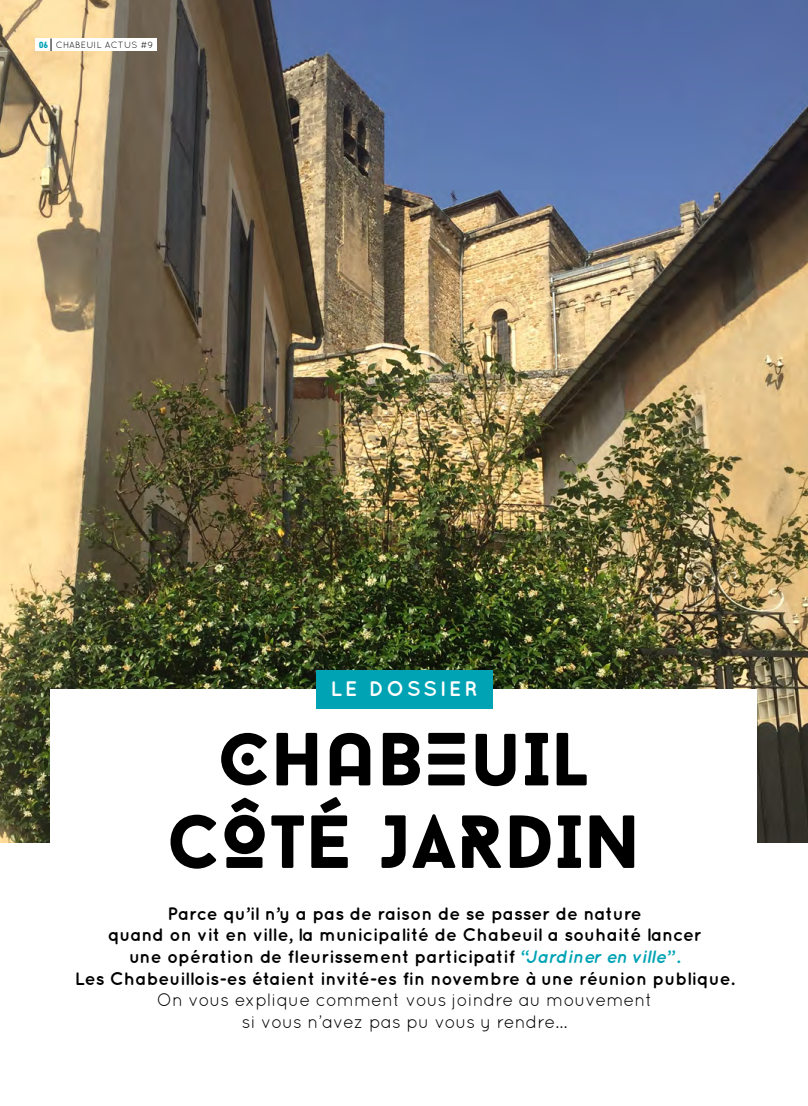
<style>
.page{position:relative;width:808px;height:1106px;background:#fff}
.page>*{position:absolute;margin:0;border:0;box-sizing:border-box;transform-origin:0 0}
.t1{font:900 75px/82.5px "Baron Neue";letter-spacing:.025em;color:#000;text-align:center}
.t2{font:700 21px "Quicksand";letter-spacing:.125em;color:#fff}
.t3{font:700 18px/21.6px "Quicksand";color:#000;text-align:center}
.t4{font:18px/21.6px "Quicksand";color:#000;text-align:center}
.t5{font:9px "Quicksand";letter-spacing:.03em;color:#000}
.t6{font:900 9px "Baron Neue";color:#00a3b4}
.s1{font-style:italic;color:#00a3b4}
.s2{color:#00a3b4}
</style>
<div class="page">
<img style="left:0;top:0;width:808px;height:842px">
<div style="left:36px;top:38px;width:121px;height:13px;background:#fff"></div>
<svg style="left:51px;top:38px;width:1px;height:13px"></svg>
<div style="left:51px;top:689px;width:706px;height:368px;background:#fff"></div>
<div style="left:316px;top:670px;width:176px;height:39px;background:#00a3b4"></div>
<p class="t6" style="left:39px;top:39px;width:11px">06</p>
<p class="t5" style="left:56px;top:39px;width:99px">CHABEUIL ACTUS #9</p>
<p class="t2" style="left:330px;top:676px;width:148px">LE DOSSIER</p>
<h1 class="t1" style="left:168px;top:716px;width:474px">CHABEuIL<br>CÔTÉ JARDIN</h1>
<p class="t3" style="left:75px;top:902px;width:661px">Parce qu’il n’y a pas de raison de se passer de nature<br>quand on vit en ville, la municipalité de Chabeuil a souhaité lancer<br>une opération de fleurissement participatif <span class="s1">“Jardiner en ville</span><span class="s2">”.<br></span>Les Chabeuillois-es étaient invité-es fin novembre à une réunion publique.</p>
<p class="t4" style="left:157px;top:989px;width:497px">On vous explique comment vous joindre au mouvement si vous n’avez pas pu vous y rendre…</p>
</div>
